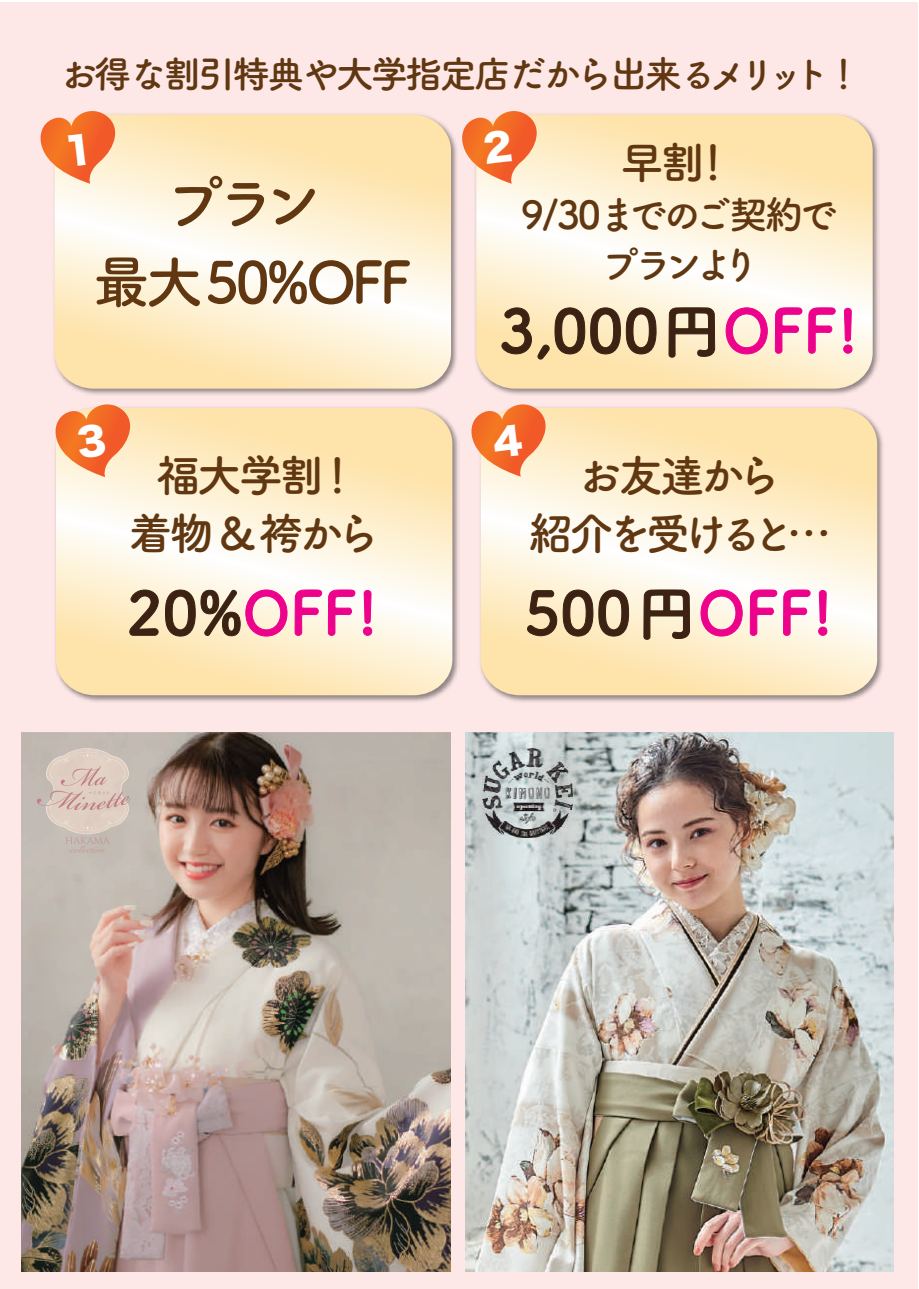
<style>
.page{position:relative;width:919px;height:1289px;background:#fff}
.page>*{position:absolute;margin:0;border:0;box-sizing:border-box;transform-origin:0 0}
.t1{font:700 60px "Tsuku A Rd Gothic";color:#603711}
.t2{font:700 59.4px "Tsuku A Rd Gothic";color:#3b2212}
.t3{font:700 59.4px "Tsuku A Rd Gothic";color:#ed028c;scale:.9 1}
.t4{font:700 57px "Tsuku A Rd Gothic";letter-spacing:-.07em;color:#603711}
.t5{font:700 44.55px/57.3px "Tsuku A Rd Gothic";letter-spacing:-.145em;color:#603711;text-align:center}
.t6{font:700 44.55px/57.3px "Tsuku A Rd Gothic";letter-spacing:-.08em;color:#603711;text-align:center}
.t7{font:700 44.55px "Tsuku A Rd Gothic";letter-spacing:-.1em;color:#603711}
.t8{font:700 38.55px/49.2px "Tsuku A Rd Gothic";letter-spacing:-.13em;color:#603711;text-align:center}
.t9{font:700 37.5px "Tsuku A Rd Gothic";letter-spacing:-.08em;color:#603711}
.s1{color:#3b2212}
.s2{color:#ed028c}
</style>
<div class="page">
<div style="left:1px;top:3px;width:916px;height:1285px;background:#fde8e7"></div>
<img style="left:55px;top:407px;width:404px;height:295px">
<svg style="left:56px;top:408px;width:396px;height:287px"></svg>
<img style="left:499px;top:407px;width:384px;height:295px">
<svg style="left:480px;top:408px;width:397px;height:287px"></svg>
<img style="left:54px;top:114px;width:403px;height:281px">
<svg style="left:55px;top:115px;width:396px;height:273px"></svg>
<img style="left:475px;top:114px;width:404px;height:281px">
<svg style="left:476px;top:115px;width:396px;height:273px"></svg>
<svg style="left:129px;top:589px;width:29px;height:46px"></svg>
<svg style="left:165px;top:589px;width:30px;height:47px"></svg>
<svg style="left:201px;top:589px;width:86px;height:47px"></svg>
<svg style="left:295px;top:589px;width:27px;height:46px"></svg>
<svg style="left:328px;top:589px;width:27px;height:46px"></svg>
<svg style="left:363px;top:590px;width:9px;height:45px"></svg>
<svg style="left:527px;top:590px;width:30px;height:46px"></svg>
<svg style="left:563px;top:589px;width:66px;height:47px"></svg>
<svg style="left:643px;top:589px;width:46px;height:50px"></svg>
<svg style="left:700px;top:589px;width:42px;height:47px"></svg>
<svg style="left:750px;top:589px;width:27px;height:46px"></svg>
<svg style="left:783px;top:589px;width:27px;height:46px"></svg>
<svg style="left:818px;top:590px;width:9px;height:45px"></svg>
<img style="left:22px;top:732px;width:428px;height:539px">
<svg style="left:37px;top:747px;width:94px;height:105px;background:#d2c2b9"></svg>
<img style="left:465px;top:732px;width:428px;height:539px">
<img style="left:482px;top:748px;width:90px;height:89px">
<svg style="left:501px;top:307px;width:30px;height:47px"></svg>
<svg style="left:537px;top:307px;width:83px;height:52px;background:#ead4a9"></svg>
<svg style="left:626px;top:307px;width:30px;height:47px"></svg>
<svg style="left:668px;top:307px;width:47px;height:50px"></svg>
<svg style="left:725px;top:307px;width:42px;height:47px"></svg>
<svg style="left:775px;top:307px;width:27px;height:46px"></svg>
<svg style="left:808px;top:307px;width:27px;height:46px"></svg>
<svg style="left:843px;top:308px;width:9px;height:45px"></svg>
<svg style="left:55px;top:404px;width:82px;height:73px"></svg>
<svg style="left:471px;top:404px;width:81px;height:72px"></svg>
<svg style="left:40px;top:111px;width:82px;height:73px"></svg>
<svg style="left:462px;top:111px;width:82px;height:73px"></svg>
<p class="t9" style="left:60px;top:44px;width:803px">お得な割引特典や大学指定店だから出来るメリット！</p>
<h1 class="t1" style="left:164px;top:156px;width:160px">プラン</h1>
<h3 class="t4" style="left:93px;top:238px;width:320px">最大50%OFF</h3>
<p class="t6" style="left:128px;top:444px;width:253px">福大学割！着物＆袴から</p>
<h2 class="t3" style="left:127px;top:566px;width:281px"><span class="s1">20%</span>OFF!</h2>
<p class="t7" style="left:620px;top:128px;width:117px">早割！</p>
<p class="t8" style="left:520px;top:188px;width:318px">9/30までのご契約でプランより</p>
<h2 class="t2" style="left:499px;top:284px;width:361px">3,000円<span class="s2">OFF!</span></h2>
<p class="t5" style="left:528px;top:444px;width:304px">お友達から<br>紹介を受けると…</p>
<h2 class="t2" style="left:524px;top:566px;width:311px">500円<span class="s2">OFF!</span></h2>
</div>
